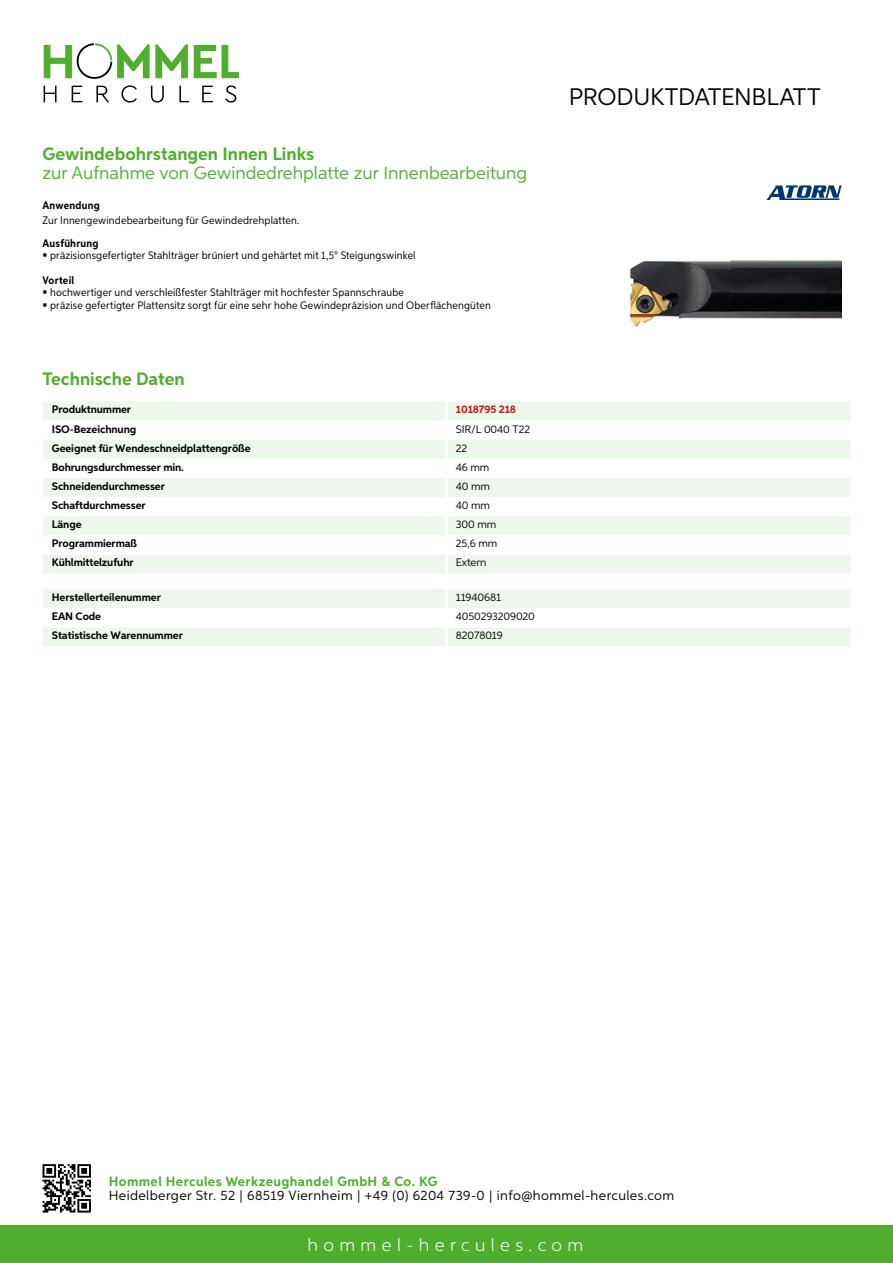
<style>
.page{position:relative;width:893px;height:1263px;background:#fff}
.page>*{position:absolute;margin:0;border:0;box-sizing:border-box;transform-origin:0 0}
.t1{font:24px "Aspira";letter-spacing:-.01em;color:#000}
.t2{font:18px "Aspira";color:#50ae2f}
.t3{font:700 18px "Aspira";color:#50ae2f}
.t4{font:300 18px "Aspira";letter-spacing:.3em;color:#fff}
.t5{font:13.5px "Aspira";letter-spacing:.03em;color:#000}
.t6{font:700 13.5px "Aspira";letter-spacing:.03em;color:#50ae2f}
.t7{font:10.95px/12.8px "Aspira Nar";letter-spacing:.015em;color:#000}
.t8{font:700 10.95px "Aspira";letter-spacing:-.01em;color:#000}
.t9{font:10.95px "Aspira";letter-spacing:-.01em;color:#000}
.t10{font:700 10.95px "Aspira Nar";letter-spacing:.02em;color:#000}
.t11{font:700 10.95px "Aspira";letter-spacing:-.01em;color:#cd1013}
</style>
<div class="page">
<div style="left:0;top:1226px;width:893px;height:37px;background:#50ae2f"></div>
<svg style="left:43px;top:1164px;width:48px;height:48px"></svg>
<svg style="left:194px;top:45px;width:45px;height:33px"></svg>
<svg style="left:44px;top:43px;width:144px;height:36px"></svg>
<svg style="left:44px;top:86px;width:13px;height:16px"></svg>
<svg style="left:72px;top:86px;width:10px;height:16px"></svg>
<svg style="left:96px;top:86px;width:13px;height:16px"></svg>
<svg style="left:121px;top:85px;width:16px;height:18px"></svg>
<svg style="left:151px;top:86px;width:13px;height:17px"></svg>
<svg style="left:179px;top:86px;width:10px;height:16px"></svg>
<svg style="left:202px;top:86px;width:11px;height:16px"></svg>
<svg style="left:225px;top:85px;width:11px;height:18px"></svg>
<div style="left:43px;top:401px;width:807px;height:173px;background:#eef7eb"></div>
<svg style="left:43px;top:421px;width:807px;height:134px"></svg>
<hr style="left:445px;top:401px;width:3px;height:20px;background:#fff">
<hr style="left:445px;top:421px;width:3px;height:19px;background:#fff">
<hr style="left:445px;top:440px;width:3px;height:19px;background:#fff">
<hr style="left:445px;top:459px;width:3px;height:19px;background:#fff">
<hr style="left:445px;top:478px;width:3px;height:19px;background:#fff">
<hr style="left:445px;top:497px;width:3px;height:19px;background:#fff">
<hr style="left:445px;top:516px;width:3px;height:19px;background:#fff">
<hr style="left:445px;top:535px;width:3px;height:20px;background:#fff">
<hr style="left:445px;top:555px;width:3px;height:19px;background:#fff">
<svg style="left:43px;top:589px;width:807px;height:57px"></svg>
<hr style="left:445px;top:627px;width:3px;height:19px;background:#fff">
<img style="left:629px;top:260px;width:213px;height:67px">
<svg style="left:766px;top:185px;width:76px;height:15px"></svg>
<h2 class="t3" style="left:43px;top:142px;width:273px">Gewindebohrstangen Innen Links</h2>
<h2 class="t2" style="left:43px;top:162px;width:486px">zur Aufnahme von Gewindedrehplatte zur Innenbearbeitung</h2>
<p class="t10" style="left:43px;top:199px;width:59px">Anwendung</p>
<p class="t7" style="left:43px;top:214px;width:258px">Zur Innengewindebearbeitung für Gewindedrehplatten.</p>
<p class="t10" style="left:43px;top:236px;width:58px">Ausführung</p>
<p class="t7" style="left:50px;top:249px;width:367px">präzisionsgefertigter Stahlträger brüniert und gehärtet mit 1,5° Steigungswinkel</p>
<p class="t10" style="left:43px;top:273px;width:33px">Vorteil</p>
<p class="t7" style="left:50px;top:286px;width:442px">hochwertiger und verschleißfester Stahlträger mit hochfester Spannschraube<br>präzise gefertigter Plattensitz sorgt für eine sehr hohe Gewindepräzision und Oberflächengüten</p>
<h2 class="t3" style="left:43px;top:367px;width:144px">Technische Daten</h2>
<p class="t8" style="left:52px;top:403px;width:81px">Produktnummer</p>
<p class="t11" style="left:456px;top:403px;width:62px">1018795 218</p>
<p class="t8" style="left:52px;top:422px;width:86px">ISO-Bezeichnung</p>
<p class="t9" style="left:456px;top:422px;width:76px">SIR/L 0040 T22</p>
<p class="t8" style="left:52px;top:441px;width:200px">Geeignet für Wendeschneidplattengröße</p>
<p class="t9" style="left:456px;top:441px;width:13px">22</p>
<p class="t8" style="left:52px;top:460px;width:134px">Bohrungsdurchmesser min.</p>
<p class="t9" style="left:456px;top:460px;width:35px">46 mm</p>
<p class="t8" style="left:52px;top:479px;width:115px">Schneidendurchmesser</p>
<p class="t9" style="left:456px;top:479px;width:36px">40 mm</p>
<p class="t8" style="left:52px;top:499px;width:95px">Schaftdurchmesser</p>
<p class="t9" style="left:456px;top:499px;width:36px">40 mm</p>
<p class="t8" style="left:52px;top:518px;width:31px">Länge</p>
<p class="t9" style="left:456px;top:518px;width:42px">300 mm</p>
<p class="t8" style="left:52px;top:537px;width:87px">Programmiermaß</p>
<p class="t9" style="left:456px;top:537px;width:43px">25,6 mm</p>
<p class="t8" style="left:52px;top:556px;width:83px">Kühlmittelzufuhr</p>
<p class="t9" style="left:456px;top:556px;width:32px">Extern</p>
<p class="t8" style="left:52px;top:590px;width:111px">Herstellerteilenummer</p>
<p class="t9" style="left:456px;top:591px;width:47px">11940681</p>
<p class="t8" style="left:52px;top:610px;width:51px">EAN Code</p>
<p class="t9" style="left:456px;top:610px;width:81px">4050293209020</p>
<p class="t8" style="left:52px;top:629px;width:132px">Statistische Warennummer</p>
<p class="t9" style="left:456px;top:629px;width:48px">82078019</p>
<h1 class="t1" style="left:569px;top:82px;width:253px">Produktdatenblatt</h1>
<p class="t6" style="left:109px;top:1172px;width:330px">Hommel Hercules Werkzeughandel GmbH &amp; Co. KG</p>
<p class="t5" style="left:109px;top:1187px;width:567px">Heidelberger Str. 52 | 68519 Viernheim | +49 (0) 6204 739-0 | info@hommel-hercules.com</p>
<h2 class="t4" style="left:307px;top:1234px;width:277px">hommel-hercules.com</h2>
</div>
